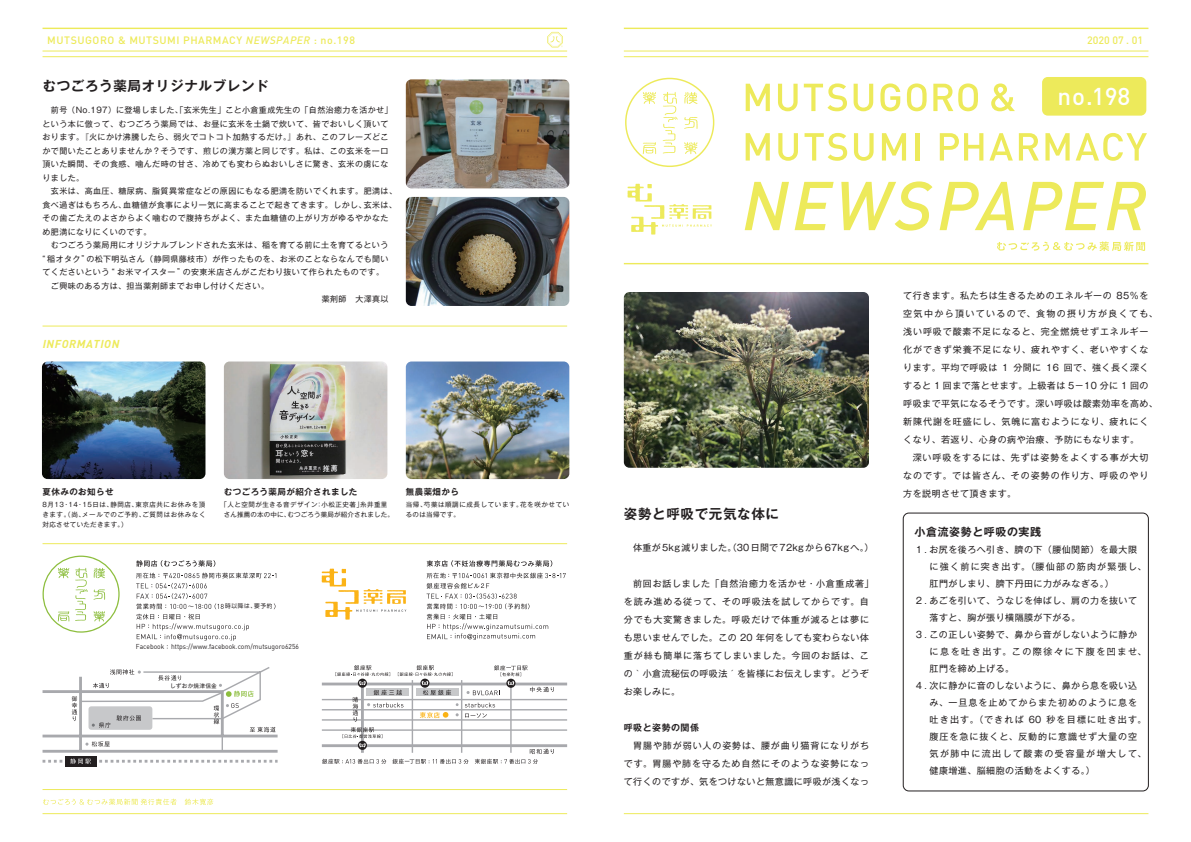
<style>
.page{position:relative;width:1191px;height:842px;background:#fff}
.page>*{position:absolute;margin:0;border:0;box-sizing:border-box;transform-origin:0 0}
.t1{font:500 24.1px "DIN";color:#fff}
.t2{font:700 13.5px "Gothic MB101 Pro De";letter-spacing:.05em;color:#231f20}
.t3{font:italic 700 11.3px "DIN";letter-spacing:.05em;color:#edea5b}
.t4{font:700 11px "Gothic MB101 Pro De";letter-spacing:.05em;color:#231f20}
.t5{font:500 10.6px "DIN";letter-spacing:.05em;color:#edea5b}
.t6{font:9px/18px "Gothic MB101 Pro";letter-spacing:.095em;color:#231f20}
.t7{font:9px/18px "Gothic MB101 Pro";letter-spacing:.075em;color:#231f20}
.t8{font:9px/17px "Gothic MB101 Pro";letter-spacing:.05em;color:#231f20}
.t9{font:9px/17px "Gothic MB101 Pro";letter-spacing:.11em;color:#231f20}
.t10{font:9px "Gothic MB101 Pro";letter-spacing:.025em;color:#231f20}
.t11{font:700 9px "Gothic MB101 Pro De";letter-spacing:.05em;color:#231f20}
.t12{font:700 8.5px "Gothic MB101 Pro De";letter-spacing:.05em;color:#231f20}
.t13{font:8px "Gothic MB101 Pro";letter-spacing:.055em;color:#231f20}
.t14{font:7px "DIN";color:#231f20;scale:.95 1}
.t15{font:6.5px/10px "Gothic MB101 Pro";letter-spacing:.07em;color:#231f20;text-align:justify}
.t16{font:6.5px/10px "Gothic MB101 Pro";letter-spacing:.025em;color:#231f20}
.t17{font:6.5px/10px "Gothic MB101 Pro";letter-spacing:.095em;color:#231f20}
.t18{font:5.7px "UD Shin Go Pro";letter-spacing:.12em;color:#231f20}
.t19{font:5.6px "Gothic MB101 Pro";letter-spacing:.05em;color:#231f20}
.s1{font-style:italic}
.s2{font-family:"TBUD Go Std";font-size:5.5px}
</style>
<div class="page">
<img style="left:624px;top:292px;width:245px;height:176px">
<img style="left:42px;top:361px;width:163px;height:118px">
<img style="left:406px;top:361px;width:163px;height:118px">
<img style="left:406px;top:79px;width:163px;height:109px">
<img style="left:406px;top:197px;width:163px;height:109px">
<img style="left:224px;top:361px;width:163px;height:118px">
<hr style="left:43px;top:326px;width:524px;height:1px;background:#edea5b">
<div style="left:903px;top:513px;width:245px;height:278px;border:1px solid #231f20;border-radius:6px"></div>
<hr style="left:624px;top:28px;width:524px;height:1px;background:#edea5b">
<hr style="left:624px;top:813px;width:524px;height:1px;background:#edea5b">
<hr style="left:43px;top:813px;width:524px;height:1px;background:#edea5b">
<hr style="left:43px;top:789px;width:524px;height:1px;background:#edea5b">
<hr style="left:43px;top:543px;width:524px;height:1px;background:#edea5b">
<hr style="left:624px;top:263px;width:524px;height:1px;background:#edea5b">
<hr style="left:624px;top:51px;width:524px;height:1px;background:#edea5b">
<hr style="left:624px;top:56px;width:524px;height:1px;background:#edea5b">
<hr style="left:43px;top:28px;width:524px;height:1px;background:#edea5b">
<hr style="left:43px;top:51px;width:524px;height:1px;background:#edea5b">
<hr style="left:43px;top:56px;width:524px;height:1px;background:#edea5b">
<svg style="left:745px;top:84px;width:52px;height:27px"></svg>
<svg style="left:804px;top:83px;width:43px;height:28px"></svg>
<svg style="left:853px;top:83px;width:47px;height:28px"></svg>
<svg style="left:907px;top:83px;width:71px;height:28px"></svg>
<svg style="left:991px;top:83px;width:24px;height:28px"></svg>
<svg style="left:745px;top:133px;width:53px;height:28px"></svg>
<svg style="left:804px;top:133px;width:102px;height:28px"></svg>
<div style="left:915px;top:133px;width:5px;height:28px;background:#edea5b"></div>
<svg style="left:939px;top:133px;width:99px;height:28px"></svg>
<svg style="left:1045px;top:133px;width:102px;height:28px"></svg>
<svg style="left:744px;top:181px;width:188px;height:50px"></svg>
<svg style="left:939px;top:182px;width:75px;height:48px"></svg>
<svg style="left:1023px;top:182px;width:123px;height:48px"></svg>
<div style="left:1042px;top:77px;width:104px;height:39px;background:#edea5b;border-radius:6px"></div>
<svg style="left:997px;top:241px;width:148px;height:10px"></svg>
<svg style="left:627px;top:184px;width:85px;height:51px"></svg>
<svg style="left:625px;top:78px;width:89px;height:89px"></svg>
<svg style="left:43px;top:799px;width:134px;height:6px"></svg>
<svg style="left:185px;top:799px;width:28px;height:6px"></svg>
<svg style="left:43px;top:556px;width:77px;height:77px"></svg>
<svg style="left:136px;top:560px;width:430px;height:81px"></svg>
<hr style="left:322px;top:683px;width:245px;height:2px;background:#a8a9ad">
<hr style="left:322px;top:699px;width:245px;height:1px;background:#a8a9ad">
<hr style="left:361px;top:680px;width:3px;height:73px;background:#a8a9ad">
<hr style="left:412px;top:680px;width:1px;height:73px;background:#a8a9ad">
<hr style="left:461px;top:680px;width:1px;height:73px;background:#a8a9ad">
<hr style="left:510px;top:680px;width:1px;height:73px;background:#a8a9ad">
<hr style="left:322px;top:744px;width:245px;height:3px;background:#a8a9ad">
<hr style="left:322px;top:709px;width:245px;height:1px;background:#a8a9ad">
<hr style="left:322px;top:719px;width:245px;height:2px;background:#a8a9ad">
<hr style="left:322px;top:729px;width:245px;height:2px;background:#a8a9ad">
<svg style="left:465px;top:713px;width:22px;height:5px"></svg>
<svg style="left:465px;top:703px;width:30px;height:4px"></svg>
<svg style="left:358px;top:741px;width:9px;height:9px"></svg>
<svg style="left:466px;top:665px;width:88px;height:30px"></svg>
<div style="left:65px;top:756px;width:31px;height:10px;background:#231f20"></div>
<svg style="left:335px;top:665px;width:124px;height:82px"></svg>
<svg style="left:42px;top:667px;width:236px;height:97px"></svg>
<svg style="left:322px;top:759px;width:64px;height:5px"></svg>
<svg style="left:392px;top:759px;width:76px;height:5px"></svg>
<svg style="left:475px;top:749px;width:79px;height:15px"></svg>
<svg style="left:547px;top:32px;width:16px;height:15px"></svg>
<h3 class="t5" style="left:47px;top:33px;width:309px">MUTSUGORO &amp; MUTSUMI PHARMACY <span class="s1">NEWSPAPER</span> : no.198</h3>
<h2 class="t2" style="left:43px;top:75px;width:228px">むつごろう薬局オリジナルブレンド</h2>
<p class="t13" style="left:43px;top:104px;width:351px">　前号（No.197）に登場しました、「玄米先生」こと小倉重成先生の「自然治癒力を活かせ」</p>
<p class="t13" style="left:43px;top:117px;width:347px">という本に倣って、むつごろう薬局では、お昼に玄米を土鍋で炊いて、皆でおいしく頂いて</p>
<p class="t13" style="left:43px;top:131px;width:347px">おります。『火にかけ沸騰したら、弱火でコトコト加熱するだけ。』あれ、このフレーズどこ</p>
<p class="t13" style="left:43px;top:144px;width:347px">かで聞いたことありませんか？そうです、煎じの漢方薬と同じです。私は、この玄米を一口</p>
<p class="t13" style="left:43px;top:158px;width:347px">頂いた瞬間、その食感、噛んだ時の甘さ、冷めても変わらぬおいしさに驚き、玄米の虜にな</p>
<p class="t13" style="left:43px;top:171px;width:43px">りました。</p>
<p class="t13" style="left:43px;top:185px;width:356px">　玄米は、高血圧、糖尿病、脂質異常症などの原因にもなる肥満を防いでくれます。肥満は、</p>
<p class="t13" style="left:43px;top:198px;width:356px">食べ過ぎはもちろん、血糖値が食事により一気に高まることで起きてきます。しかし、玄米は、</p>
<p class="t13" style="left:43px;top:212px;width:347px">その歯ごたえのよさからよく噛むので腹持ちがよく、また血糖値の上がり方がゆるやかなた</p>
<p class="t13" style="left:43px;top:225px;width:110px">め肥満になりにくいのです。</p>
<p class="t13" style="left:43px;top:239px;width:347px">　むつごろう薬局用にオリジナルブレンドされた玄米は、稲を育てる前に土を育てるという</p>
<p class="t13" style="left:43px;top:252px;width:347px">“ 稲オタク”の松下明弘さん（静岡県藤枝市）が作ったものを、お米のことならなんでも聞い</p>
<p class="t13" style="left:43px;top:266px;width:343px">てくださいという “ お米マイスター ”の安東米店さんがこだわり抜いて作られたものです。</p>
<p class="t13" style="left:43px;top:279px;width:228px">　ご興味のある方は、担当薬剤師までお申し付けください。</p>
<p class="t13" style="left:322px;top:293px;width:68px">薬剤師　大澤真以</p>
<h3 class="t3" style="left:43px;top:337px;width:78px">INFORMATION</h3>
<p class="t12" style="left:43px;top:485px;width:73px">夏休みのお知らせ</p>
<p class="t15" style="left:43px;top:499px;width:164px">8月13・14・15日は、静岡店、東京店共にお休みを頂きます。（尚、メールでのご予約、ご質問はお休みなく対応させていただきます。）</p>
<p class="t12" style="left:224px;top:485px;width:135px">むつごろう薬局が紹介されました</p>
<p class="t16" style="left:224px;top:499px;width:172px;text-indent:-3px">「人と空間が生きる音デザイン：小松正史著」糸井重里さん推薦の本の中に、むつごろう薬局が紹介されました。</p>
<p class="t12" style="left:406px;top:485px;width:55px">無農薬畑から</p>
<p class="t17" style="left:406px;top:499px;width:165px">当帰、芍薬は順調に成長しています。花を咲かせているのは当帰です。</p>
<p class="t18" style="left:225px;top:602px;width:49px">時以降は、要予約</p>
<p class="t14" style="left:136px;top:642px;width:173px">Facebook<span class="s2">：</span>https://www.facebook.com/mutsugoro6256</p>
<p class="t19" style="left:170px;top:681px;width:48px">しずおか焼津信金</p>
<h3 class="t5" style="left:1087px;top:33px;width:57px">2020 07 . 01</h3>
<h1 class="t1" style="left:1057px;top:81px;width:74px">no.198</h1>
<h2 class="t2" style="left:624px;top:502px;width:157px">姿勢と呼吸で元気な体に</h2>
<p class="t10" style="left:633px;top:540px;width:242px">体重が5kg減りました。（30日間で72kgから67kgへ。）</p>
<p class="t7" style="left:624px;top:573px;width:251px">　前回お話しました「自然治癒力を活かせ・小倉重成著」を読み進める従って、その呼吸法を試してからです。自分でも大変驚きました。呼吸だけで体重が減るとは夢にも思いませんでした。この 20 年何をしても変わらない体重が絲も簡単に落ちてしまいました。今回のお話は、この｀小倉流秘伝の呼吸法´を皆様にお伝えします。どうぞお楽しみに。</p>
<p class="t11" style="left:624px;top:720px;width:77px">呼吸と姿勢の関係</p>
<p class="t7" style="left:624px;top:735px;width:247px;text-align:justify">　胃腸や肺が弱い人の姿勢は、腰が曲り猫背になりがちです。胃腸や肺を守るため自然にそのような姿勢になって行くのですが、気をつけないと無意識に呼吸が浅くなっ</p>
<p class="t6" style="left:903px;top:285px;width:256px">て行きます。私たちは生きるためのエネルギーの 85％を空気中から頂いているので、食物の摂り方が良くても、浅い呼吸で酸素不足になると、完全燃焼せずエネルギー化ができず栄養不足になり、疲れやすく、老いやすくなります。平均で呼吸は 1 分間に 16 回で、強く長く深くすると 1 回まで落とせます。上級者は 5－10 分に 1 回の呼吸まで平気になるそうです。深い呼吸は酸素効率を高め、新陳代謝を旺盛にし、気魄に富むようになり、疲れにくくなり、若返り、心身の病や治療、予防にもなります。<br>　深い呼吸をするには、先ずは姿勢をよくする事が大切なのです。では皆さん、その姿勢の作り方、呼吸のやり方を説明させて頂きます。</p>
<h3 class="t4" style="left:914px;top:523px;width:128px">小倉流姿勢と呼吸の実践</h3>
<p class="t8" style="left:929px;top:540px;width:218px;text-indent:-15px">１. お尻を後ろへ引き、臍の下（腰仙関節）を最大限に強く前に突き出す。（腰仙部の筋肉が緊張し、肛門がしまり、臍下丹田に力がみなぎる。）</p>
<p class="t8" style="left:929px;top:591px;width:209px;text-indent:-15px">２. あごを引いて、うなじを伸ばし、肩の力を抜いて落すと、胸が張り横隔膜が下がる。</p>
<p class="t8" style="left:929px;top:625px;width:218px;text-indent:-15px">３. この正しい姿勢で、鼻から音がしないように静かに息を吐き出す。この際徐々に下腹を凹ませ、肛門を締め上げる。</p>
<p class="t9" style="left:929px;top:676px;width:218px;text-indent:-15px">４. 次に静かに音のしないように、鼻から息を吸い込み、一旦息を止めてからまた初めのように息を吐き出す。（できれば 60 秒を目標に吐き出す。腹圧を急に抜くと、反動的に意識せず大量の空気が肺中に流出して酸素の受容量が増大して、健康増進、脳細胞の活動をよくする。）</p>
</div>
